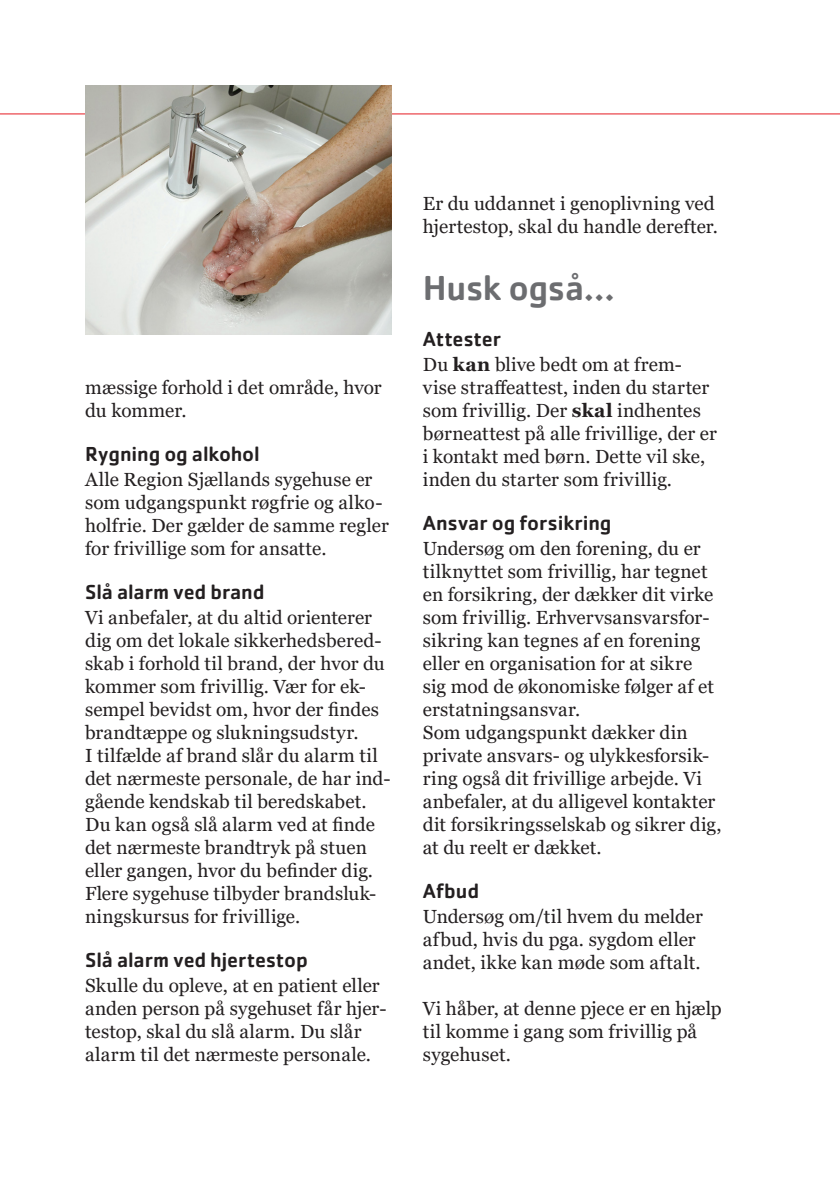
<style>
.page{position:relative;width:840px;height:1191px;background:#fff}
.page>*{position:absolute;margin:0;border:0;box-sizing:border-box;transform-origin:0 0}
.t1{font:500 36px "Cachet Std";letter-spacing:-.015em;color:#6c6d70}
.t2{font:500 21px "Cachet Std";letter-spacing:-.005em;color:#231f20}
.t3{font:19px/23px "Georgia Pro";letter-spacing:.005em;color:#231f20}
.s1{font-weight:700}
</style>
<div class="page">
<hr style="left:0;top:113px;width:839px;height:1px;background:#e51b21">
<img style="left:85px;top:85px;width:306px;height:249px">
<p class="t3" style="left:85px;top:377px;width:298px">mæssige forhold i det område, hvor du kommer.</p>
<p class="t2" style="left:85px;top:441px;width:176px">Rygning og alkohol</p>
<p class="t3" style="left:85px;top:469px;width:305px">Alle Region Sjællands sygehuse er som udgangspunkt røgfrie og alko&shy;holfrie. Der gælder de samme regler for frivillige som for ansatte.</p>
<p class="t2" style="left:85px;top:579px;width:181px">Slå alarm ved brand</p>
<p class="t3" style="left:85px;top:607px;width:307px">Vi anbefaler, at du altid orienterer dig om det lokale sikkerhedsbered&shy;skab i forhold til brand, der hvor du kommer som frivillig. Vær for ek&shy;sempel bevidst om, hvor der findes brandtæppe og slukningsudstyr.<br>I tilfælde af brand slår du alarm til det nærmeste personale, de har ind&shy;gående kendskab til beredskabet.<br>Du kan også slå alarm ved at finde det nærmeste brandtryk på stuen eller gangen, hvor du befinder dig.<br>Flere sygehuse tilbyder brandsluk&shy;ningskursus for frivillige.</p>
<p class="t2" style="left:85px;top:947px;width:224px">Slå alarm ved hjertestop</p>
<p class="t3" style="left:85px;top:975px;width:303px">Skulle du opleve, at en patient eller anden person på sygehuset får hjer&shy;testop, skal du slå alarm. Du slår alarm til det nærmeste personale.</p>
<p class="t3" style="left:422px;top:193px;width:296px">Er du uddannet i genoplivning ved hjertestop, skal du handle derefter.</p>
<h1 class="t1" style="left:422px;top:266px;width:193px">Husk også...</h1>
<p class="t2" style="left:422px;top:326px;width:80px">Attester</p>
<p class="t3" style="left:422px;top:354px;width:295px">Du <span class="s1">kan</span> blive bedt om at frem&shy;vise straffeattest, inden du starter som frivillig. Der <span class="s1">skal</span> indhentes børneattest på alle frivillige, der er i kontakt med børn. Dette vil ske, inden du starter som frivillig.</p>
<p class="t2" style="left:422px;top:510px;width:190px">Ansvar og forsikring</p>
<p class="t3" style="left:422px;top:538px;width:300px">Undersøg om den forening, du er tilknyttet som frivillig, har tegnet en forsikring, der dækker dit virke som frivillig. Erhvervsansvarsfor&shy;sikring kan tegnes af en forening eller en organisation for at sikre<br>sig mod de økonomiske følger af et erstatningsansvar.<br>Som udgangspunkt dækker din private ansvars- og ulykkesforsik&shy;ring også dit frivillige arbejde. Vi anbefaler, at du alligevel kontakter dit forsikringsselskab og sikrer dig, at du reelt er dækket.</p>
<p class="t2" style="left:422px;top:878px;width:58px">Afbud</p>
<p class="t3" style="left:422px;top:906px;width:281px">Undersøg om/til hvem du melder afbud, hvis du pga. sygdom eller andet, ikke kan møde som aftalt.</p>
<p class="t3" style="left:422px;top:998px;width:300px">Vi håber, at denne pjece er en hjælp til komme i gang som frivillig på sygehuset.</p>
</div>
